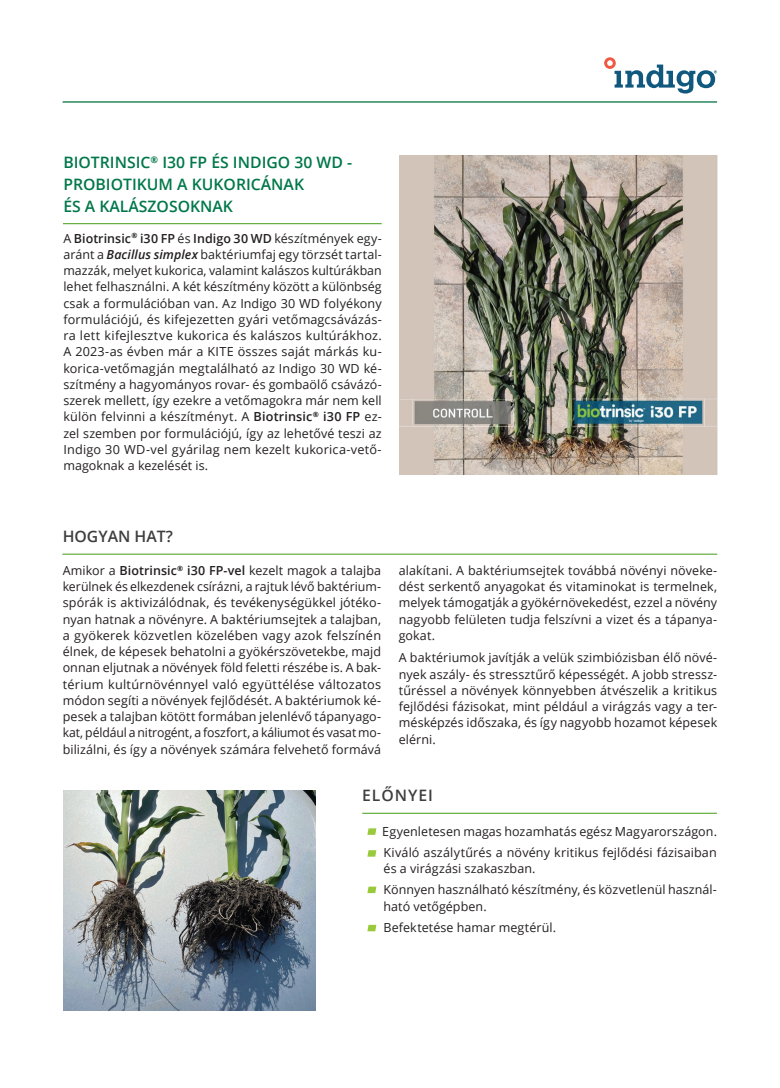
<style>
.page{position:relative;width:780px;height:1088px;background:#fff}
.page>*{position:absolute;margin:0;border:0;box-sizing:border-box;transform-origin:0 0}
.t1{font:600 15.75px/21.8px "Open Sans";color:#007849}
.t2{font:600 15.75px "Open Sans";color:#3e3e3f}
.t3{font:600 15.75px "Open Sans";letter-spacing:.06em;color:#3e3e3f}
.t4{font:12.5px/16.2px "Open Sans";letter-spacing:.005em;color:#231f20;text-align:justify}
.s1{font-weight:600}
.s2{font-weight:600;font-style:italic}
</style>
<div class="page">
<svg style="left:604px;top:57px;width:112px;height:36px"></svg>
<hr style="left:63px;top:101px;width:654px;height:2px;background:#006f3c">
<img style="left:399px;top:156px;width:318px;height:318px">
<hr style="left:63px;top:223px;width:319px;height:1px;background:#69b044">
<hr style="left:62px;top:553px;width:655px;height:2px;background:#69b044">
<svg style="left:367px;top:828px;width:9px;height:7px"></svg>
<svg style="left:367px;top:850px;width:9px;height:7px"></svg>
<svg style="left:367px;top:886px;width:9px;height:7px"></svg>
<svg style="left:367px;top:925px;width:9px;height:6px"></svg>
<img style="left:63px;top:790px;width:252px;height:220px">
<hr style="left:362px;top:813px;width:355px;height:1px;background:#69b044">
<p class="t1" style="left:63px;top:151px;width:290px">BIOTRINSIC<sup>®</sup> I30 FP ÉS INDIGO 30 WD -<br>PROBIOTIKUM A KUKORICÁNAK<br>ÉS A KALÁSZOSOKNAK</p>
<p class="t4" style="left:63px;top:230px;width:320px">A <span class="s1">Biotrinsic</span><sup>®</sup> <span class="s1">i30 FP</span> és <span class="s1">Indigo 30 WD</span> készítmények egy&shy;aránt a <span class="s2">Bacillus simplex</span> baktériumfaj egy törzsét tartal&shy;mazzák, melyet kukorica, valamint kalászos kultúrákban lehet felhasználni. A két készítmény között a különbség csak a formulációban van. Az Indigo 30 WD folyékony formulációjú, és kifejezetten gyári vetőmagcsávázás&shy;ra lett kifejlesztve kukorica és kalászos kultúrákhoz.<br>A 2023-as évben már a KITE összes saját márkás ku&shy;korica-vetőmagján megtalálható az Indigo 30 WD ké&shy;szítmény a hagyományos rovar- és gombaölő csávázó&shy;szerek mellett, így ezekre a vetőmagokra már nem kell külön felvinni a készítményt. A <span class="s1">Biotrinsic</span><sup>®</sup> <span class="s1">i30 FP</span> ez&shy;zel szemben por formulációjú, így az lehetővé teszi az Indigo 30 WD-vel gyárilag nem kezelt kukorica-vető&shy;magoknak a kezelését is.</p>
<p class="t2" style="left:63px;top:526px;width:112px">HOGYAN HAT?</p>
<p class="t4" style="left:63px;top:562px;width:320px">Amikor a <span class="s1">Biotrinsic</span><sup>®</sup> <span class="s1">i30 FP-vel</span> kezelt magok a talajba kerülnek és elkezdenek csírázni, a rajtuk lévő baktérium&shy;spórák is aktivizálódnak, és tevékenységükkel jótéko&shy;nyan hatnak a növényre. A baktériumsejtek a talajban, a gyökerek közvetlen közelében vagy azok felszínén élnek, de képesek behatolni a gyökérszövetekbe, majd onnan eljutnak a növények föld feletti részébe is. A bak&shy;térium kultúrnövénnyel való együttélése változatos módon segíti a növények fejlődését. A baktériumok ké&shy;pesek a talajban kötött formában jelenlévő tápanyago&shy;kat, például a nitrogént, a foszfort, a káliumot és vasat mo&shy;bilizálni, és így a növények számára felvehető formává</p>
<p class="t4" style="left:399px;top:562px;width:320px">alakítani. A baktériumsejtek továbbá növényi növeke&shy;dést serkentő anyagokat és vitaminokat is termelnek, melyek támogatják a gyökérnövekedést, ezzel a növény nagyobb felületen tudja felszívni a vizet és a tápanya&shy;gokat.</p>
<p class="t4" style="left:399px;top:649px;width:320px">A baktériumok javítják a velük szimbiózisban élő növé&shy;nyek aszály- és stressztűrő képességét. A jobb stressz&shy;tűréssel a növények könnyebben átvészelik a kritikus fejlődési fázisokat, mint például a virágzás vagy a ter&shy;mésképzés időszaka, és így nagyobb hozamot képesek elérni.</p>
<p class="t3" style="left:362px;top:785px;width:72px">ELŐNYEI</p>
<p class="t4" style="left:382px;top:820px;width:336px;line-height:21.2px">Egyenletesen magas hozamhatás egész Magyarországon.<br>Kiváló aszálytűrés a növény kritikus fejlődési fázisaiban</p>
<p class="t4" style="left:383px;top:857px;width:335px;line-height:21.2px">és a virágzási szakaszban.<br>Könnyen használható készítmény, és közvetlenül használ-</p>
<p class="t4" style="left:383px;top:895px;width:174px;line-height:21.2px">ható vetőgépben.<br>Befektetése hamar megtérül.</p>
</div>
